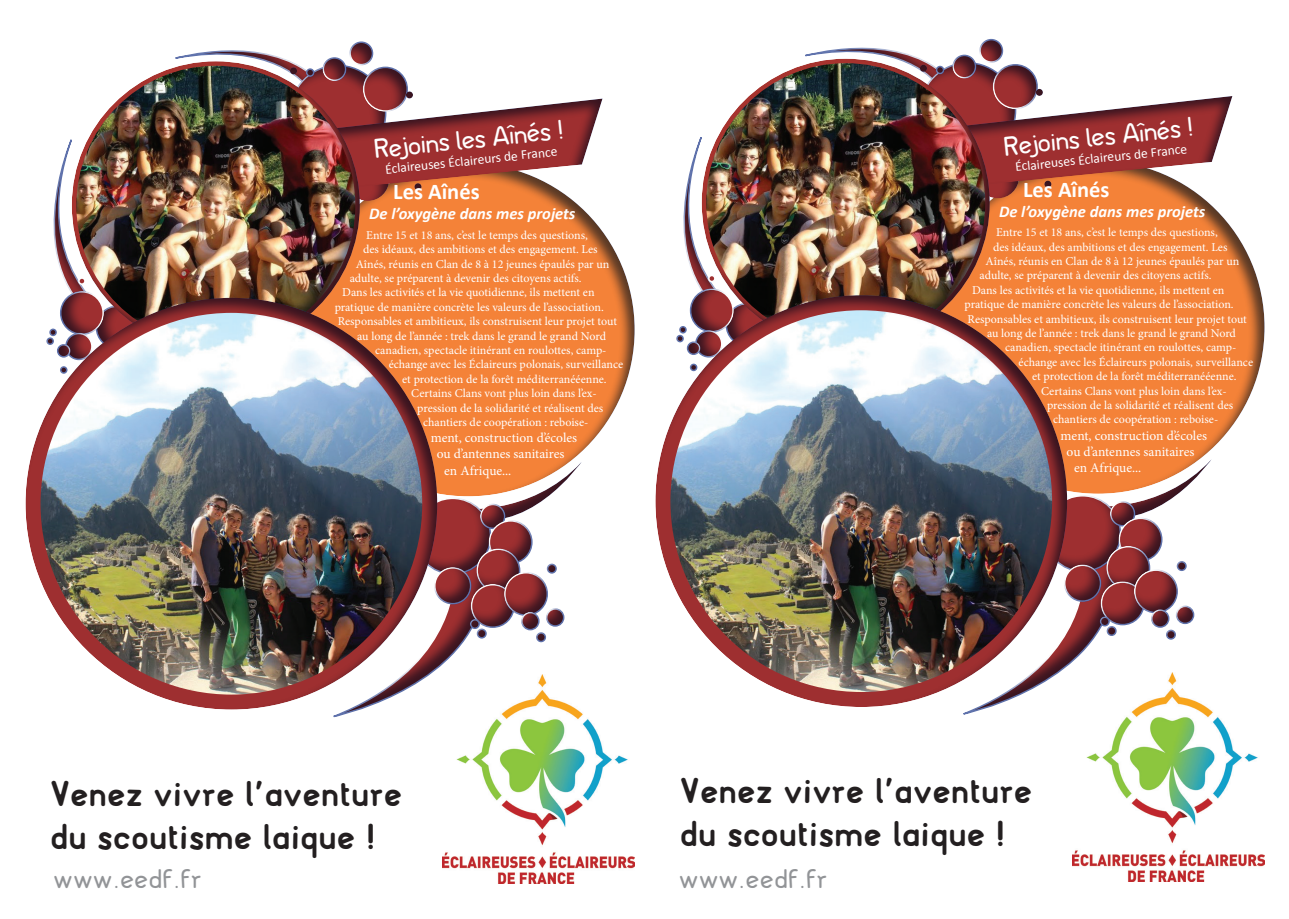
<style>
.page{position:relative;width:1289px;height:919px;background:#fff}
.page>*{position:absolute;margin:0;border:0;box-sizing:border-box;transform-origin:0 0}
.t1{font:36px/43.2px "Font Soup German Boiled";letter-spacing:.04em;color:#231f20}
.t2{font:27px "Font Soup German";color:#fff}
.t3{font:27px "Font Soup German";letter-spacing:.05em;color:#929497}
.t4{font:700 22.5px "Calibri";color:#fff}
.t5{font:italic 700 16.5px "Calibri";color:#fff}
.t6{font:13.5px "Minion Pro";color:#fff}
.t7{font:13.5px "Calibri";color:#fff}
.t8{font:12px "Minion Pro";color:#fff}
</style>
<div class="page">
<div style="left:929px;top:157px;width:336px;height:339px;background:#253f8e;opacity:.75"></div>
<svg style="left:963px;top:413px;width:249px;height:302px"></svg>
<div style="left:974px;top:154px;width:45px;height:47px;background:#253f8e;opacity:.75"></div>
<div style="left:977px;top:39px;width:27px;height:27px;background:#253f8e;opacity:.75"></div>
<svg style="left:683px;top:141px;width:16px;height:153px"></svg>
<div style="left:1041px;top:494px;width:81px;height:80px;background:#253f8e;opacity:.75"></div>
<div style="left:1062px;top:563px;width:39px;height:41px;background:#253f8e;opacity:.75"></div>
<div style="left:1108px;top:500px;width:27px;height:28px;background:#253f8e;opacity:.75"></div>
<div style="left:1115px;top:517px;width:48px;height:46px;background:#253f8e;opacity:.75"></div>
<div style="left:1103px;top:545px;width:48px;height:46px;background:#253f8e;opacity:.75"></div>
<div style="left:1097px;top:580px;width:48px;height:47px;background:#253f8e;opacity:.75"></div>
<div style="left:1131px;top:568px;width:48px;height:47px;background:#253f8e;opacity:.75"></div>
<div style="left:1148px;top:608px;width:21px;height:22px;background:#253f8e;opacity:.75"></div>
<div style="left:1173px;top:604px;width:21px;height:22px;background:#253f8e;opacity:.75"></div>
<div style="left:1163px;top:628px;width:14px;height:14px;background:#253f8e;opacity:.75"></div>
<div style="left:1174px;top:560px;width:14px;height:13px;background:#253f8e;opacity:.75"></div>
<div style="left:1104px;top:625px;width:13px;height:13px;background:#253f8e;opacity:.75"></div>
<div style="left:1097px;top:615px;width:14px;height:14px;background:#253f8e;opacity:.75"></div>
<svg style="left:805px;top:46px;width:238px;height:48px"></svg>
<div style="left:933px;top:94px;width:300px;height:98px;background:#253f8e;opacity:.75"></div>
<div style="left:699px;top:58px;width:291px;height:291px;background:#253f8e;opacity:.75"></div>
<div style="left:655px;top:294px;width:412px;height:414px;background:#253f8e;opacity:.75"></div>
<img style="left:1072px;top:672px;width:192px;height:209px">
<div style="left:299px;top:160px;width:336px;height:339px;background:#253f8e;opacity:.75"></div>
<svg style="left:333px;top:416px;width:250px;height:302px"></svg>
<div style="left:344px;top:157px;width:45px;height:46px;background:#253f8e;opacity:.75"></div>
<div style="left:347px;top:41px;width:27px;height:27px;background:#253f8e;opacity:.75"></div>
<svg style="left:53px;top:144px;width:16px;height:152px"></svg>
<div style="left:411px;top:497px;width:81px;height:79px;background:#253f8e;opacity:.75"></div>
<div style="left:432px;top:566px;width:39px;height:40px;background:#253f8e;opacity:.75"></div>
<div style="left:478px;top:502px;width:27px;height:29px;background:#253f8e;opacity:.75"></div>
<div style="left:486px;top:519px;width:48px;height:47px;background:#253f8e;opacity:.75"></div>
<div style="left:473px;top:547px;width:48px;height:47px;background:#253f8e;opacity:.75"></div>
<div style="left:468px;top:583px;width:48px;height:46px;background:#253f8e;opacity:.75"></div>
<div style="left:501px;top:571px;width:48px;height:46px;background:#253f8e;opacity:.75"></div>
<div style="left:519px;top:610px;width:21px;height:22px;background:#253f8e;opacity:.75"></div>
<div style="left:544px;top:606px;width:21px;height:23px;background:#253f8e;opacity:.75"></div>
<div style="left:534px;top:631px;width:13px;height:13px;background:#253f8e;opacity:.75"></div>
<div style="left:544px;top:562px;width:14px;height:14px;background:#253f8e;opacity:.75"></div>
<div style="left:474px;top:627px;width:14px;height:14px;background:#253f8e;opacity:.75"></div>
<div style="left:468px;top:618px;width:13px;height:13px;background:#253f8e;opacity:.75"></div>
<svg style="left:175px;top:49px;width:238px;height:48px"></svg>
<div style="left:303px;top:97px;width:300px;height:97px;background:#253f8e;opacity:.75"></div>
<div style="left:69px;top:61px;width:291px;height:291px;background:#253f8e;opacity:.75"></div>
<div style="left:25px;top:296px;width:413px;height:414px;background:#253f8e;opacity:.75"></div>
<img style="left:442px;top:674px;width:192px;height:209px">
<h2 class="t2" style="left:373px;top:132px;width:191px;rotate:-6deg">Rejoins les Aînés !</h2>
<p class="t7" style="left:384px;top:161px;width:174px;rotate:-6deg">Éclaireuses Éclaireurs de France</p>
<h3 class="t4" style="left:393px;top:177px;width:88px">Les Aînés</h3>
<h3 class="t5" style="left:369px;top:203px;width:208px">De l’oxygène dans mes projets</h3>
<p class="t8" style="left:366px;top:227px;width:223px">Entre 15 et 18 ans, c’est le temps des questions,</p>
<p class="t8" style="left:363px;top:241px;width:236px">des idéaux, des ambitions et des engagement. Les</p>
<p class="t8" style="left:356px;top:255px;width:255px">Aînés, réunis en Clan de 8 à 12 jeunes épaulés par un</p>
<p class="t8" style="left:350px;top:270px;width:233px">adulte, se préparent à devenir des citoyens actifs.</p>
<p class="t8" style="left:342px;top:284px;width:254px">Dans les activités et la vie quotidienne, ils mettent en</p>
<p class="t8" style="left:335px;top:299px;width:270px">pratique de manière concrète les valeurs de l’association.</p>
<p class="t8" style="left:338px;top:313px;width:281px">Responsables et ambitieux, ils construisent leur projet tout</p>
<p class="t8" style="left:357px;top:327px;width:250px">au long de l’année : trek dans le grand le grand Nord</p>
<p class="t8" style="left:375px;top:342px;width:233px">canadien, spectacle itinérant en roulottes, camp-</p>
<p class="t8" style="left:389px;top:356px;width:236px">échange avec les Éclaireurs polonais, surveillance</p>
<p class="t8" style="left:402px;top:371px;width:206px">et protection de la forêt méditerranééenne.</p>
<p class="t8" style="left:411px;top:385px;width:187px">Certains Clans vont plus loin dans l’ex-</p>
<p class="t8" style="left:417px;top:399px;width:187px">pression de la solidarité et réalisent des</p>
<p class="t8" style="left:423px;top:414px;width:167px">chantiers de coopération : reboise-</p>
<p class="t6" style="left:431px;top:429px;width:148px">ment, construction d’écoles</p>
<p class="t6" style="left:437px;top:445px;width:129px">ou d’antennes sanitaires</p>
<p class="t6" style="left:444px;top:461px;width:69px">en Afrique...</p>
<h2 class="t2" style="left:1002px;top:129px;width:191px;rotate:-6deg">Rejoins les Aînés !</h2>
<p class="t7" style="left:1014px;top:158px;width:174px;rotate:-6deg">Éclaireuses Éclaireurs de France</p>
<h3 class="t4" style="left:1023px;top:175px;width:88px">Les Aînés</h3>
<h3 class="t5" style="left:999px;top:201px;width:208px">De l’oxygène dans mes projets</h3>
<p class="t8" style="left:996px;top:224px;width:223px">Entre 15 et 18 ans, c’est le temps des questions,</p>
<p class="t8" style="left:993px;top:239px;width:236px">des idéaux, des ambitions et des engagement. Les</p>
<p class="t8" style="left:985px;top:253px;width:255px">Aînés, réunis en Clan de 8 à 12 jeunes épaulés par un</p>
<p class="t8" style="left:979px;top:267px;width:233px">adulte, se préparent à devenir des citoyens actifs.</p>
<p class="t8" style="left:972px;top:282px;width:254px">Dans les activités et la vie quotidienne, ils mettent en</p>
<p class="t8" style="left:964px;top:296px;width:270px">pratique de manière concrète les valeurs de l’association.</p>
<p class="t8" style="left:967px;top:311px;width:281px">Responsables et ambitieux, ils construisent leur projet tout</p>
<p class="t8" style="left:987px;top:325px;width:250px">au long de l’année : trek dans le grand le grand Nord</p>
<p class="t8" style="left:1005px;top:339px;width:233px">canadien, spectacle itinérant en roulottes, camp-</p>
<p class="t8" style="left:1018px;top:354px;width:236px">échange avec les Éclaireurs polonais, surveillance</p>
<p class="t8" style="left:1032px;top:368px;width:206px">et protection de la forêt méditerranééenne.</p>
<p class="t8" style="left:1041px;top:383px;width:187px">Certains Clans vont plus loin dans l’ex-</p>
<p class="t8" style="left:1047px;top:397px;width:187px">pression de la solidarité et réalisent des</p>
<p class="t8" style="left:1053px;top:411px;width:167px">chantiers de coopération : reboise-</p>
<p class="t6" style="left:1060px;top:426px;width:148px">ment, construction d’écoles</p>
<p class="t6" style="left:1066px;top:442px;width:129px">ou d’antennes sanitaires</p>
<p class="t6" style="left:1074px;top:458px;width:69px">en Afrique...</p>
<h1 class="t1" style="left:680px;top:768px;width:352px">Venez vivre l’aventure du scoutisme laique !</h1>
<h1 class="t1" style="left:51px;top:771px;width:352px">Venez vivre l’aventure du scoutisme laique !</h1>
<h2 class="t3" style="left:54px;top:861px;width:149px">www.eedf.fr</h2>
<h2 class="t3" style="left:679px;top:861px;width:149px">www.eedf.fr</h2>
</div>
